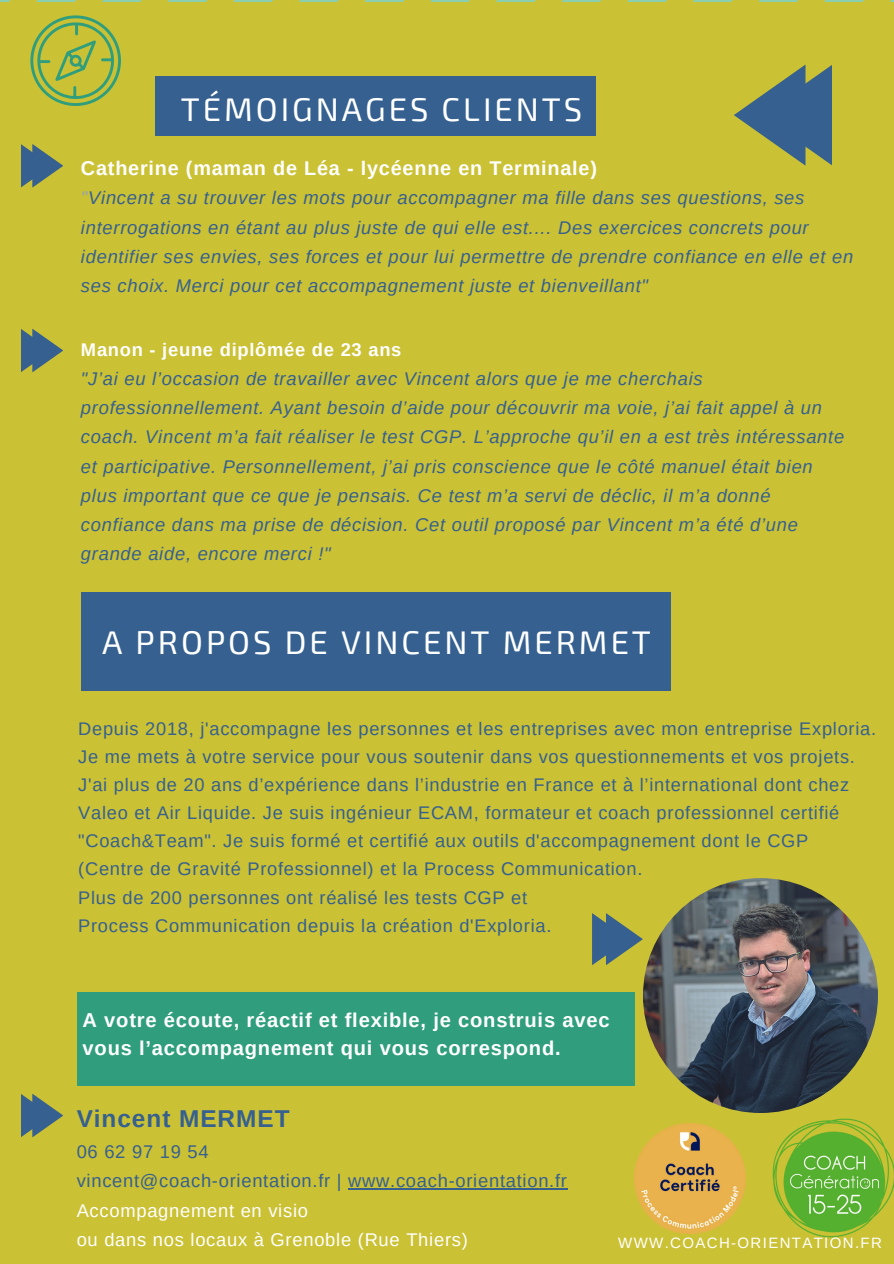
<style>
.page{position:relative;width:894px;height:1264px;background:#fff}
.page>*{position:absolute;margin:0;border:0;box-sizing:border-box;transform-origin:0 0}
.t1{font:32.7px "Exo 2";letter-spacing:.09em;color:#fff}
.t2{font:700 24.3px "Arimo";letter-spacing:.04em;color:#35608f}
.t3{font:700 20.1px/28.2px "Arimo";letter-spacing:.04em;color:#fff}
.t4{font:700 19.8px "Arimo";letter-spacing:.04em;color:#fff}
.t5{font:italic 18.3px/29.2px "Arimo";letter-spacing:.04em;color:#35608f}
.t6{font:18.3px/28.2px "Arimo";letter-spacing:.04em;color:#35608f}
.t7{font:15px "Arimo";letter-spacing:.09em;color:#fff}
.s1{color:#95a4af}
.s2{font-weight:700;font-style:normal;color:#fff}
.s3{color:#fff}
</style>
<div class="page">
<div style="left:0;top:0;width:893px;height:1263px;background:#cbc135"></div>
<div style="left:156px;top:77px;width:439px;height:58px;background:#35608f"></div>
<div style="left:81px;top:592px;width:589px;height:98px;background:#35608f"></div>
<hr style="left:348px;top:1188px;width:219px;height:1px;background:#35608f">
<svg style="left:21px;top:328px;width:42px;height:44px"></svg>
<svg style="left:592px;top:913px;width:50px;height:51px"></svg>
<svg style="left:734px;top:64px;width:97px;height:102px"></svg>
<svg style="left:0;top:0;width:893px;height:1px"></svg>
<img style="left:642px;top:878px;width:235px;height:234px;border-radius:50%">
<img style="left:634px;top:1123px;width:111px;height:110px">
<div style="left:77px;top:992px;width:557px;height:93px;background:#309e7d"></div>
<svg style="left:21px;top:144px;width:42px;height:44px"></svg>
<svg style="left:21px;top:1093px;width:42px;height:44px"></svg>
<img style="left:760px;top:1104px;width:133px;height:134px">
<svg style="left:30px;top:15px;width:90px;height:90px"></svg>
<h3 class="t1" style="left:181px;top:88px;width:403px">TÉMOIGNAGES CLIENTS</h3>
<p class="t4" style="left:81px;top:157px;width:517px">Catherine (maman de Léa - lycéenne en Terminale)</p>
<p class="t5" style="left:81px;top:183px;width:773px"><span class="s1">"</span>Vincent a su trouver les mots pour accompagner ma fille dans ses questions, ses interrogations en étant au plus juste de qui elle est.... Des exercices concrets pour identifier ses envies, ses forces et pour lui permettre de prendre confiance en elle et en ses choix. Merci pour cet accompagnement juste et bienveillant"</p>
<h3 class="t5" style="left:81px;top:334px;width:764px"><span class="s2">Manon - jeune diplômée de 23 ans<br></span>"J’ai eu l’occasion de travailler avec Vincent alors que je me cherchais professionnellement. Ayant besoin d’aide pour découvrir ma voie, j’ai fait appel à un coach. Vincent m’a fait réaliser le test CGP. L’approche qu’il en a est très intéressante et participative. Personnellement, j’ai pris conscience que le côté manuel était bien plus important que ce que je pensais. Ce test m’a servi de déclic, il m’a donné confiance dans ma prise de décision. Cet outil proposé par Vincent m’a été d’une grande aide, encore merci !"</h3>
<p class="t1" style="left:102px;top:621px;width:550px">A PROPOS DE VINCENT MERMET</p>
<p class="t6" style="left:78px;top:714px;width:799px">Depuis 2018, j'accompagne les personnes et les entreprises avec mon entreprise Exploria.<br>Je me mets à votre service pour vous soutenir dans vos questionnements et vos projets.<br>J'ai plus de 20 ans d’expérience dans l’industrie en France et à l’international dont chez Valeo et Air Liquide. Je suis ingénieur ECAM, formateur et coach professionnel certifié "Coach&amp;Team". Je suis formé et certifié aux outils d'accompagnement dont le CGP (Centre de Gravité Professionnel) et la Process Communication.<br>Plus de 200 personnes ont réalisé les tests CGP et<br>Process Communication depuis la création d'Exploria.</p>
<p class="t3" style="left:83px;top:1005px;width:528px">A votre écoute, réactif et flexible, je construis avec vous l’accompagnement qui vous correspond.</p>
<p class="t2" style="left:77px;top:1104px;width:214px">Vincent MERMET</p>
<p class="t6" style="left:77px;top:1137px;width:491px;line-height:29.2px">06 62 97 19 54<br>vincent@coach-orientation.fr | www.coach-orientation.fr <span class="s3">Accompagnement en visio<br>ou dans nos locaux à Grenoble (Rue Thiers)</span></p>
<h1 class="t7" style="left:618px;top:1234px;width:265px">WWW.COACH-ORIENTATION.FR</h1>
</div>
